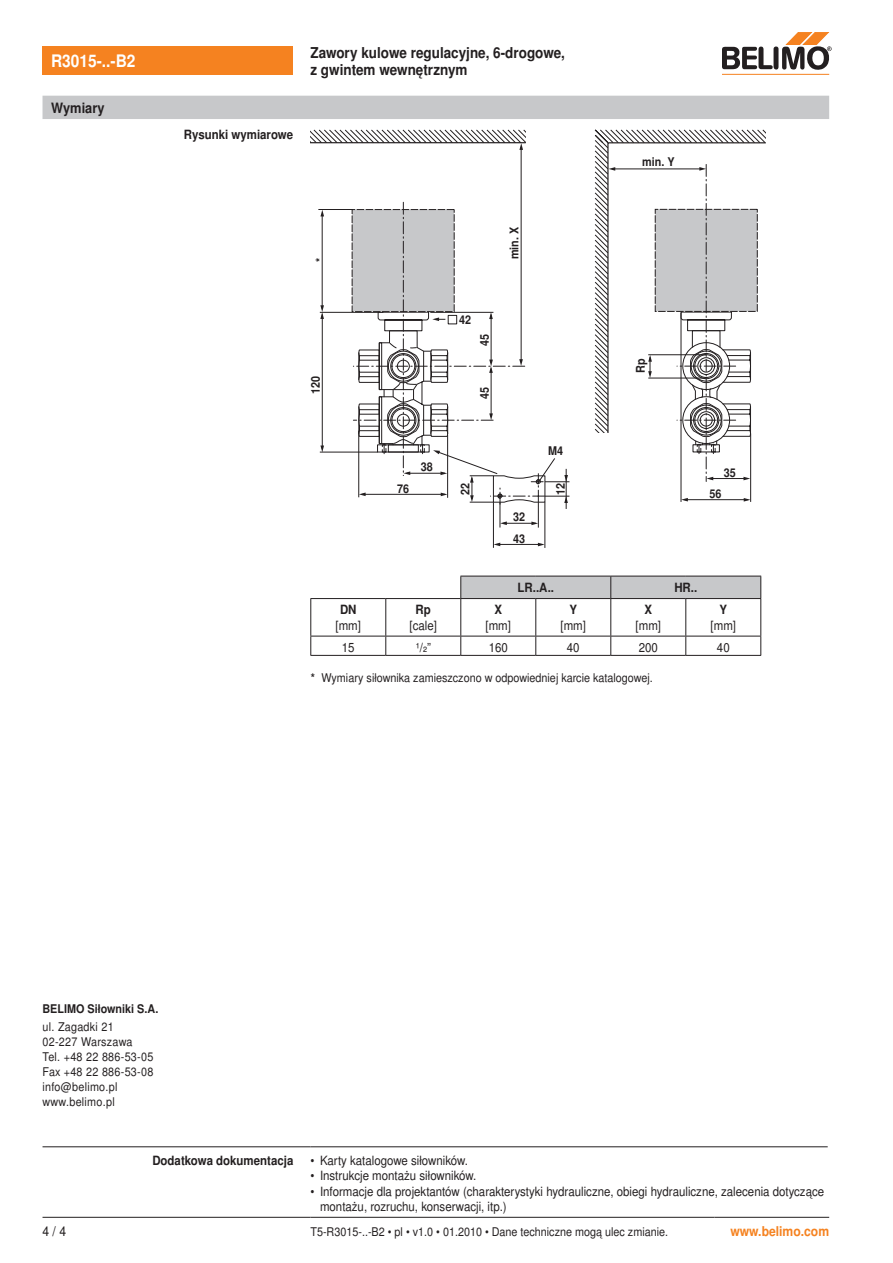
<style>
.page{position:relative;width:893px;height:1263px;background:#fff}
.page>*{position:absolute;margin:0;border:0;box-sizing:border-box;transform-origin:0 0}
.t1{font:700 17.25px "Nimbus Sans BEL";color:#fff;scale:.9 1}
.t2{font:700 15px/16.5px "Nimbus Sans BEL";color:#231f20;scale:.9 1}
.t3{font:700 14.25px "Nimbus Sans BEL";color:#231f20;scale:.9 1}
.t4{font:700 13.5px "Nimbus Sans BEL";color:#f58220;scale:.9 1}
.t5{font:13.5px "Nimbus Sans BEL";color:#231f20;scale:.9 1}
.t6{font:12.75px/15.3px "Nimbus Sans BEL";color:#231f20;scale:.9 1}
.t7{font:700 12.75px "Nimbus Sans BEL";color:#231f20;scale:.9 1}
.t8{font:12px "Nimbus Sans BEL";color:#231f20;scale:.9 1}
.t9{font:12px/15px "Nimbus Sans BEL";letter-spacing:.025em;color:#231f20;scale:.9 1}
.t10{font:700 12px "Nimbus Sans BEL";color:#231f20;scale:.9 1}
.s1{font-weight:700}
</style>
<div class="page">
<div style="left:43px;top:47px;width:250px;height:28px;background:#f58220"></div>
<hr style="left:723px;top:74px;width:106px;height:1px;background:#f58220">
<svg style="left:723px;top:32px;width:109px;height:38px"></svg>
<hr style="left:43px;top:1217px;width:267px;height:1px;background:#231f20">
<hr style="left:310px;top:1217px;width:404px;height:1px;background:#231f20">
<hr style="left:714px;top:1217px;width:115px;height:1px;background:#231f20">
<hr style="left:43px;top:1146px;width:267px;height:1px;background:#231f20">
<hr style="left:310px;top:1146px;width:518px;height:1px;background:#231f20">
<div style="left:43px;top:96px;width:786px;height:23px;background:#c7c8ca"></div>
<hr style="left:322px;top:314px;width:1px;height:135px;background:#231f20">
<svg style="left:320px;top:445px;width:4px;height:7px"></svg>
<hr style="left:320px;top:312px;width:63px;height:1px;background:#231f20">
<hr style="left:320px;top:452px;width:58px;height:1px;background:#231f20">
<hr style="left:497px;top:544px;width:45px;height:1px;background:#231f20">
<svg style="left:538px;top:543px;width:7px;height:3px"></svg>
<svg style="left:494px;top:543px;width:6px;height:3px"></svg>
<hr style="left:493px;top:502px;width:1px;height:46px;background:#231f20">
<hr style="left:545px;top:502px;width:1px;height:46px;background:#231f20">
<hr style="left:322px;top:215px;width:1px;height:94px;background:#231f20">
<svg style="left:320px;top:210px;width:4px;height:6px"></svg>
<svg style="left:320px;top:305px;width:4px;height:14px"></svg>
<hr style="left:521px;top:147px;width:1px;height:214px;background:#231f20">
<hr style="left:318px;top:209px;width:34px;height:1px;background:#231f20">
<svg style="left:353px;top:202px;width:216px;height:326px"></svg>
<svg style="left:310px;top:130px;width:216px;height:20px"></svg>
<hr style="left:684px;top:499px;width:64px;height:1px;background:#231f20">
<svg style="left:744px;top:498px;width:6px;height:4px"></svg>
<svg style="left:682px;top:498px;width:6px;height:3px"></svg>
<hr style="left:681px;top:313px;width:1px;height:189px;background:#231f20">
<hr style="left:750px;top:433px;width:1px;height:69px;background:#231f20">
<svg style="left:595px;top:130px;width:170px;height:351px"></svg>
<div style="left:460px;top:576px;width:301px;height:22px;background:#c7c8ca"></div>
<hr style="left:686px;top:576px;width:75px;height:1px;background:#231f20">
<hr style="left:461px;top:598px;width:75px;height:1px;background:#231f20">
<hr style="left:536px;top:598px;width:75px;height:1px;background:#231f20">
<hr style="left:535px;top:599px;width:1px;height:37px;background:#231f20">
<hr style="left:611px;top:598px;width:75px;height:1px;background:#231f20">
<hr style="left:610px;top:599px;width:1px;height:37px;background:#231f20">
<hr style="left:686px;top:598px;width:75px;height:1px;background:#231f20">
<hr style="left:685px;top:599px;width:1px;height:37px;background:#231f20">
<hr style="left:760px;top:599px;width:1px;height:37px;background:#231f20">
<hr style="left:461px;top:636px;width:75px;height:1px;background:#231f20">
<hr style="left:536px;top:636px;width:75px;height:1px;background:#231f20">
<svg style="left:535px;top:636px;width:1px;height:19px"></svg>
<hr style="left:611px;top:636px;width:75px;height:1px;background:#231f20">
<svg style="left:610px;top:636px;width:1px;height:19px"></svg>
<hr style="left:686px;top:636px;width:75px;height:1px;background:#231f20">
<svg style="left:685px;top:636px;width:1px;height:19px"></svg>
<svg style="left:760px;top:636px;width:1px;height:19px"></svg>
<hr style="left:310px;top:598px;width:76px;height:1px;background:#231f20">
<hr style="left:310px;top:599px;width:1px;height:37px;background:#231f20">
<hr style="left:386px;top:598px;width:75px;height:1px;background:#231f20">
<hr style="left:385px;top:599px;width:1px;height:37px;background:#231f20">
<hr style="left:460px;top:599px;width:1px;height:37px;background:#231f20">
<hr style="left:310px;top:636px;width:76px;height:1px;background:#231f20">
<svg style="left:310px;top:636px;width:1px;height:19px"></svg>
<hr style="left:386px;top:636px;width:75px;height:1px;background:#231f20">
<svg style="left:385px;top:636px;width:1px;height:19px"></svg>
<svg style="left:460px;top:636px;width:1px;height:19px"></svg>
<hr style="left:310px;top:655px;width:76px;height:1px;background:#231f20">
<hr style="left:386px;top:655px;width:75px;height:1px;background:#231f20">
<hr style="left:461px;top:655px;width:75px;height:1px;background:#231f20">
<hr style="left:536px;top:655px;width:75px;height:1px;background:#231f20">
<hr style="left:611px;top:655px;width:75px;height:1px;background:#231f20">
<hr style="left:686px;top:655px;width:75px;height:1px;background:#231f20">
<h1 class="t1" style="left:51px;top:51px;width:95px">R3015-..-B2</h1>
<p class="t2" style="left:310px;top:45px;width:284px">Zawory kulowe regulacyjne, 6-drogowe, z gwintem wewnętrznym</p>
<p class="t3" style="left:51px;top:99px;width:61px">Wymiary</p>
<p class="t7" style="left:184px;top:127px;width:123px">Rysunki wymiarowe</p>
<p class="t10" style="left:642px;top:154px;width:38px">min. Y</p>
<p class="t10" style="left:312px;top:262px;width:6px;rotate:-90deg">*</p>
<p class="t10" style="left:308px;top:394px;width:22px;rotate:-90deg">120</p>
<p class="t7" style="left:340px;top:602px;width:20px">DN</p>
<p class="t6" style="left:336px;top:618px;width:30px">[mm]</p>
<p class="t10" style="left:506px;top:259px;width:38px;rotate:-90deg">min. X</p>
<p class="t10" style="left:459px;top:312px;width:15px">42</p>
<p class="t10" style="left:477px;top:345px;width:15px;rotate:-90deg">45</p>
<p class="t10" style="left:633px;top:373px;width:17px;rotate:-90deg">Rp</p>
<p class="t10" style="left:477px;top:399px;width:15px;rotate:-90deg">45</p>
<p class="t10" style="left:548px;top:443px;width:18px">M4</p>
<p class="t10" style="left:421px;top:459px;width:15px">38</p>
<p class="t10" style="left:724px;top:465px;width:15px">35</p>
<p class="t10" style="left:397px;top:480px;width:15px">76</p>
<p class="t10" style="left:458px;top:495px;width:15px;rotate:-90deg">22</p>
<p class="t10" style="left:553px;top:495px;width:15px;rotate:-90deg">12</p>
<p class="t10" style="left:710px;top:486px;width:15px">56</p>
<p class="t10" style="left:513px;top:509px;width:15px">32</p>
<p class="t10" style="left:513px;top:531px;width:15px">43</p>
<p class="t7" style="left:517px;top:580px;width:42px">LR..A..</p>
<p class="t7" style="left:674px;top:580px;width:27px">HR..</p>
<p class="t7" style="left:416px;top:602px;width:18px">Rp</p>
<p class="t6" style="left:410px;top:618px;width:32px">[cale]</p>
<p class="t7" style="left:494px;top:602px;width:10px">X</p>
<p class="t6" style="left:486px;top:618px;width:30px">[mm]</p>
<p class="t7" style="left:569px;top:602px;width:10px">Y</p>
<p class="t6" style="left:561px;top:618px;width:30px">[mm]</p>
<p class="t7" style="left:644px;top:602px;width:10px">X</p>
<p class="t6" style="left:636px;top:618px;width:30px">[mm]</p>
<p class="t7" style="left:719px;top:602px;width:10px">Y</p>
<p class="t6" style="left:711px;top:618px;width:30px">[mm]</p>
<p class="t6" style="left:342px;top:640px;width:16px">15</p>
<p class="t6" style="left:416px;top:640px;width:18px">¹/₂”</p>
<p class="t6" style="left:489px;top:640px;width:23px">160</p>
<p class="t6" style="left:567px;top:640px;width:16px">40</p>
<p class="t6" style="left:639px;top:640px;width:23px">200</p>
<p class="t6" style="left:717px;top:640px;width:16px">40</p>
<p class="t8" style="left:311px;top:670px;width:382px"><span class="s1">*</span> Wymiary siłownika zamieszczono w odpowiedniej karcie katalogowej.</p>
<p class="t10" style="left:43px;top:1002px;width:130px">BELIMO Siłowniki S.A.</p>
<p class="t9" style="left:43px;top:1019px;width:125px">ul. Zagadki 21<br>02-227 Warszawa<br>Tel. +48 22 886-53-05<br>Fax +48 22 886-53-08 info@belimo.pl www.belimo.pl</p>
<p class="t7" style="left:152px;top:1153px;width:158px">Dodatkowa dokumentacja</p>
<p class="t6" style="left:310px;top:1153px;width:177px">• Karty katalogowe siłowników.</p>
<p class="t6" style="left:310px;top:1168px;width:186px">• Instrukcje montażu siłowników.</p>
<p class="t6" style="left:320px;top:1184px;width:562px;text-indent:-10px">• Informacje dla projektantów (charakterystyki hydrauliczne, obiegi hydrauliczne, zalecenia dotyczące montażu, rozruchu, konserwacji, itp.)</p>
<p class="t5" style="left:43px;top:1223px;width:28px">4 / 4</p>
<p class="t8" style="left:310px;top:1224px;width:399px">T5-R3015-..-B2 • pl • v1.0 • 01.2010 • Dane techniczne mogą ulec zmianie.</p>
<p class="t4" style="left:730px;top:1223px;width:111px">www.belimo.com</p>
</div>
